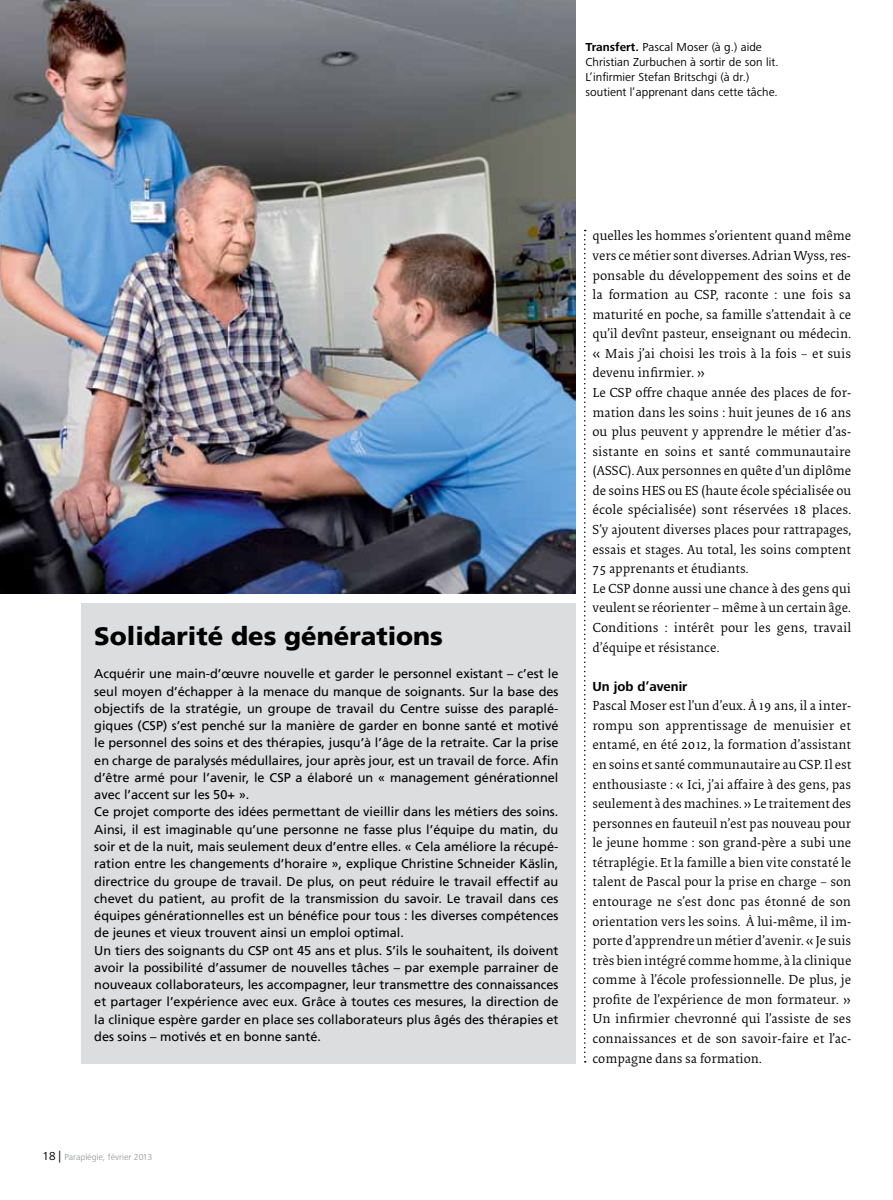
<style>
.page{position:relative;width:893px;height:1200px;background:#fff}
.page>*{position:absolute;margin:0;border:0;box-sizing:border-box;transform-origin:0 0}
.t1{font:900 25.5px "Frutiger LT";color:#000}
.t2{font:13.5px/19.5px "Collis";color:#000}
.t3{font:700 13.5px "Frutiger Next Pro";color:#000}
.t4{font:12.75px/17.2px "Frutiger LT";color:#000}
.t5{font:12px/15px "Frutiger Next Pro";letter-spacing:.005em;color:#000}
.t6{font:9px "Frutiger Next Pro";color:#9d9fa2}
.s1{font-weight:700}
.s2{font-size:12px;color:#000}
</style>
<div class="page">
<svg style="left:584px;top:230px;width:2px;height:832px"></svg>
<div style="left:81px;top:603px;width:494px;height:460px;background:#dcddde"></div>
<img style="left:0;top:0;width:575px;height:593px">
<p class="t5" style="left:585px;top:40px;width:195px"><span class="s1">Transfert.</span> Pascal Moser (à g.) aide Christian Zurbuchen à sortir de son lit.<br>L’infirmier Stefan Britschgi (à dr.) soutient l’apprenant dans cette tâche.</p>
<h1 class="t1" style="left:94px;top:621px;width:350px">Solidarité des générations</h1>
<p class="t4" style="left:94px;top:665px;width:466px">Acquérir une main-d’œuvre nouvelle et garder le personnel existant – c’est le seul moyen d’échapper à la menace du manque de soignants. Sur la base des objectifs de la stratégie, un groupe de travail du Centre suisse des paraplé&shy;giques (CSP) s’est penché sur la manière de garder en bonne santé et motivé le personnel des soins et des thérapies, jusqu’à l’âge de la retraite. Car la prise en charge de paralysés médullaires, jour après jour, est un travail de force. Afin d’être armé pour l’avenir, le CSP a élaboré un « management générationnel avec l’accent sur les 50+ ».<br>Ce projet comporte des idées permettant de vieillir dans les métiers des soins.<br>Ainsi, il est imaginable qu’une personne ne fasse plus l’équipe du matin, du soir et de la nuit, mais seulement deux d’entre elles. « Cela améliore la récupé&shy;ration entre les changements d’horaire », explique Christine Schneider Käslin, directrice du groupe de travail. De plus, on peut réduire le travail effectif au chevet du patient, au profit de la transmission du savoir. Le travail dans ces équipes générationnelles est un bénéfice pour tous : les diverses compétences de jeunes et vieux trouvent ainsi un emploi optimal.<br>Un tiers des soignants du CSP ont 45 ans et plus. S’ils le souhaitent, ils doivent avoir la possibilité d’assumer de nouvelles tâches – par exemple parrainer de nouveaux collaborateurs, les accompagner, leur transmettre des connaissances et partager l’expérience avec eux. Grâce à toutes ces mesures, la direction de la clinique espère garder en place ses collaborateurs plus âgés des thérapies et des soins – motivés et en bonne santé.</p>
<p class="t6" style="left:43px;top:1151px;width:111px"><span class="s2">18 |</span> Paraplégie, février 2013</p>
<p class="t2" style="left:592px;top:227px;width:260px">quelles les hommes s’orientent quand même vers ce métier sont diverses. Adrian Wyss, res&shy;ponsable du développement des soins et de la formation au CSP, raconte : une fois sa maturité en poche, sa famille s’attendait à ce qu’il devînt pasteur, enseignant ou médecin. « Mais j’ai choisi les trois à la fois – et suis devenu infirmier. »<br>Le CSP offre chaque année des places de for&shy;mation dans les soins : huit jeunes de 16 ans ou plus peuvent y apprendre le métier d’as&shy;sistante en soins et santé communautaire (ASSC). Aux personnes en quête d’un diplôme de soins HES ou ES (haute école spécialisée ou école spécialisée) sont réservées 18 places.<br>S’y ajoutent diverses places pour rattrapages, essais et stages. Au total, les soins comptent 75 apprenants et étudiants.<br>Le CSP donne aussi une chance à des gens qui veulent se réorienter – même à un certain âge.<br>Conditions : intérêt pour les gens, travail d’équipe et résistance.</p>
<p class="t3" style="left:592px;top:678px;width:96px">Un job d’avenir</p>
<p class="t2" style="left:592px;top:697px;width:260px;text-align:justify">Pascal Moser est l’un d’eux. À 19 ans, il a inter&shy;rompu son apprentissage de menuisier et entamé, en été 2012, la formation d’assistant en soins et santé communautaire au CSP. Il est enthousiaste : « Ici, j’ai affaire à des gens, pas seulement à des machines. » Le traitement des personnes en fauteuil n’est pas nouveau pour le jeune homme : son grand-père a subi une tétraplégie. Et la famille a bien vite constaté le talent de Pascal pour la prise en charge – son entourage ne s’est donc pas étonné de son orientation vers les soins. À lui-même, il im&shy;porte d’apprendre un métier d’avenir. « Je suis très bien intégré comme homme, à la clinique comme à l’école professionnelle. De plus, je profite de l’expérience de mon formateur. » Un infirmier chevronné qui l’assiste de ses connaissances et de son savoir-faire et l’ac&shy;compagne dans sa formation.</p>
</div>
